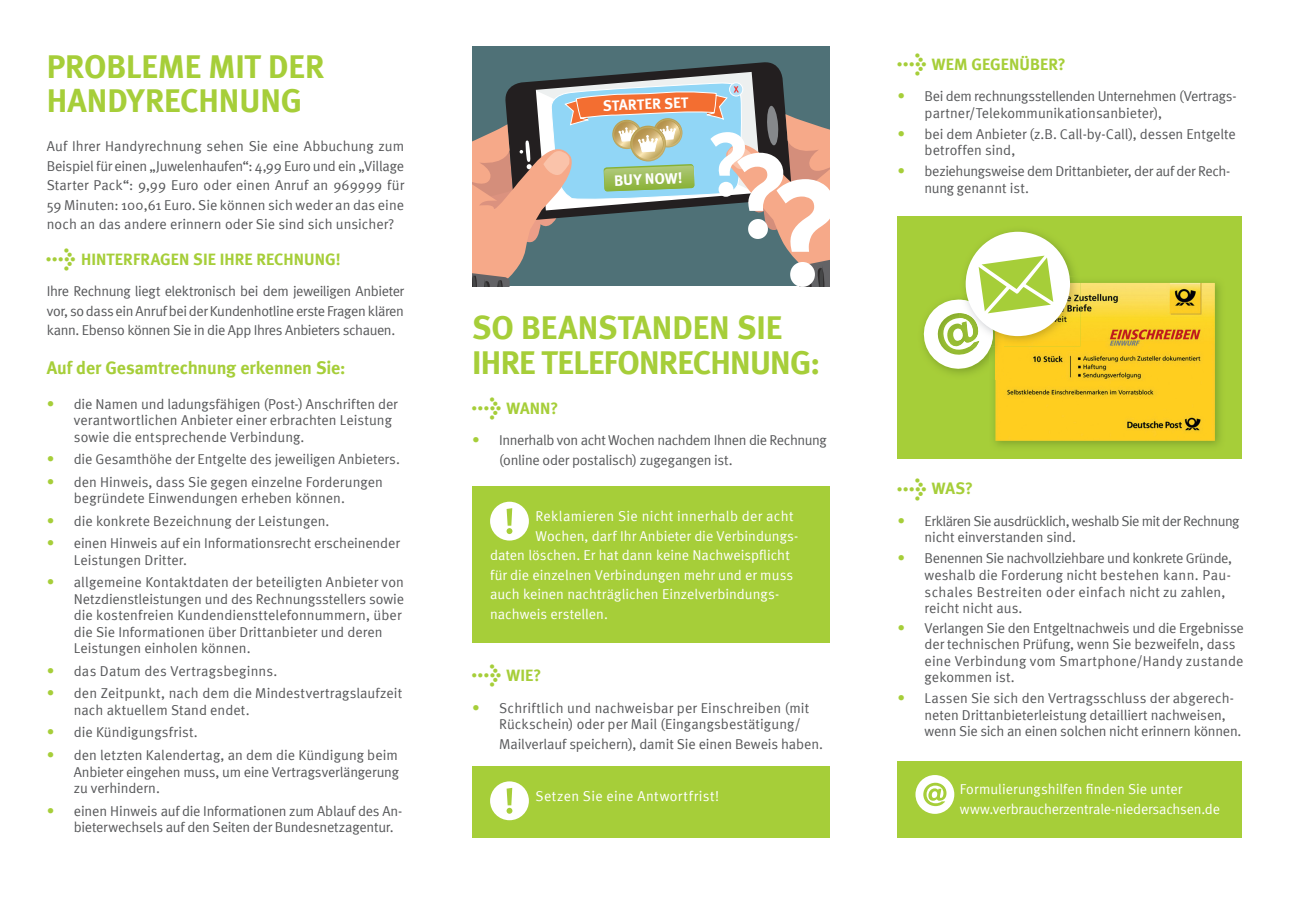
<style>
.page{position:relative;width:1289px;height:919px;background:#fff}
.page>*{position:absolute;margin:0;border:0;box-sizing:border-box;transform-origin:0 0}
.t1{font:700 150px "Meta";color:#fff}
.t2{font:700 90px "Meta";color:#fff}
.t3{font:700 33px/34.5px "Meta";letter-spacing:-.005em;color:#a6ce39}
.t4{font:700 18px "Meta";letter-spacing:-.005em;color:#a6ce39}
.t5{font:700 16.5px "Meta";letter-spacing:.005em;color:#a6ce39}
.t6{font:700 15.15px "Meta";color:#fff}
.t7{font:700 15px "Meta";color:#fff}
.t8{font:14.25px/16.5px "Meta Normal";color:#57585a}
.t9{font:14.25px/19.5px "Meta Normal";letter-spacing:.005em;color:#fff}
.t10{font:14.25px/19.5px "Meta Normal";letter-spacing:-.025em;color:#57585a}
.t11{font:14.25px/16.5px "Meta Normal";letter-spacing:-.03em;color:#57585a}
.t12{font:14.25px "Meta Normal";letter-spacing:.03em;color:#fff}
.s1{font-family:"Meta Bold Expert";font-weight:400;font-size:24.45px}
.s2{font-size:15px;color:#a6ce39}
.s3{font-size:120px}
</style>
<div class="page">
<div style="left:472px;top:47px;width:357px;height:239px;background:#4f7177"></div>
<svg style="left:472px;top:62px;width:357px;height:224px"></svg>
<div style="left:897px;top:216px;width:345px;height:243px;background:#a6ce39"></div>
<img style="left:994px;top:282px;width:226px;height:164px">
<img style="left:995px;top:283px;width:219px;height:157px">
<img style="left:952px;top:373px;width:51px;height:6px">
<img style="left:985px;top:231px;width:89px;height:45px">
<img style="left:1068px;top:276px;width:12px;height:7px">
<img style="left:1053px;top:283px;width:27px;height:63px">
<div style="left:965px;top:232px;width:104px;height:104px;background:#fff;border-radius:50%"></div>
<svg style="left:923px;top:255px;width:130px;height:118px"></svg>
<div style="left:472px;top:485px;width:357px;height:157px;background:#a6ce39"></div>
<div style="left:472px;top:766px;width:357px;height:72px;background:#a6ce39"></div>
<div style="left:897px;top:761px;width:345px;height:77px;background:#a6ce39"></div>
<h3 class="t3" style="left:47px;top:48px;width:279px">PROBLEME MIT DER<br>HANDYRECHNUNG</h3>
<p class="t8" style="left:47px;top:136px;width:359px;line-height:19.5px;text-align:justify">Auf Ihrer Handyrechnung sehen Sie eine Abbuchung zum Beispiel für einen „Juwelenhaufen“: 4,99 Euro und ein „Village Starter Pack“: 9,99 Euro oder einen Anruf an 969999 für 59 Minuten: 100,61 Euro. Sie können sich weder an das eine noch an das andere erinnern oder Sie sind sich unsicher?</p>
<p class="t5" style="left:46px;top:250px;width:296px"><span class="s1">l</span> HINTERFRAGEN SIE IHRE RECHNUNG!</p>
<p class="t8" style="left:47px;top:281px;width:359px;line-height:19.5px;text-align:justify">Ihre Rechnung liegt elektronisch bei dem jeweiligen Anbieter vor, so dass ein Anruf bei der Kundenhotline erste Fragen klären kann. Ebenso können Sie in die App Ihres Anbieters schauen.</p>
<p class="t4" style="left:47px;top:357px;width:300px">Auf der Gesamtrechnung erkennen Sie:</p>
<p class="t8" style="left:74px;top:395px;width:325px;text-indent:-27px"><span class="s2">•</span> die Namen und ladungsfähigen (Post-) Anschriften der verantwortlichen Anbieter einer erbrachten Leistung sowie die entsprechende Verbindung.</p>
<p class="t8" style="left:47px;top:451px;width:354px"><span class="s2">•</span> die Gesamthöhe der Entgelte des jeweiligen Anbieters.</p>
<p class="t8" style="left:74px;top:473px;width:311px;text-indent:-27px"><span class="s2">•</span> den Hinweis, dass Sie gegen einzelne Forderungen begründete Einwendungen erheben können.</p>
<p class="t8" style="left:47px;top:512px;width:284px"><span class="s2">•</span> die konkrete Bezeichnung der Leistungen.</p>
<p class="t8" style="left:74px;top:535px;width:327px;text-indent:-27px"><span class="s2">•</span> einen Hinweis auf ein Informationsrecht erscheinender<br>Leistungen Dritter.</p>
<p class="t8" style="left:74px;top:574px;width:332px;text-indent:-27px"><span class="s2">•</span> allgemeine Kontaktdaten der beteiligten Anbieter von Netzdienstleistungen und des Rechnungsstellers sowie die kostenfreien Kundendiensttelefonnummern, über die Sie Informationen über Drittanbieter und deren Leistungen einholen können.</p>
<p class="t8" style="left:47px;top:662px;width:232px"><span class="s2">•</span> das Datum des Vertragsbeginns.</p>
<p class="t8" style="left:74px;top:685px;width:330px;text-indent:-27px"><span class="s2">•</span> den Zeitpunkt, nach dem die Mindestvertragslaufzeit nach aktuellem Stand endet.</p>
<p class="t8" style="left:47px;top:724px;width:152px"><span class="s2">•</span> die Kündigungsfrist.</p>
<p class="t8" style="left:74px;top:746px;width:326px;text-align:justify;text-indent:-27px"><span class="s2">•</span> den letzten Kalendertag, an dem die Kündigung beim Anbieter eingehen muss, um eine Vertragsverlängerung zu verhindern.</p>
<p class="t8" style="left:74px;top:802px;width:330px;text-indent:-27px"><span class="s2">•</span> einen Hinweis auf die Informationen zum Ablauf des An&shy;bieterwechsels auf den Seiten der Bundesnetzagentur.</p>
<p class="t7" style="left:602px;top:97px;width:87px;rotate:-2deg">STARTER SET</p>
<p class="t6" style="left:614px;top:171px;width:70px;rotate:-2deg">BUY NOW!</p>
<h2 class="t2" style="left:707px;top:111px;width:84px">?<span class="s3">?</span></h2>
<h1 class="t1" style="left:771px;top:143px;width:73px">?</h1>
<h3 class="t3" style="left:472px;top:310px;width:349px">SO BEANSTANDEN SIE<br>IHRE TELEFONRECHNUNG:</h3>
<p class="t5" style="left:471px;top:398px;width:88px"><span class="s1">l</span> WANN?</p>
<p class="t10" style="left:499px;top:430px;width:329px;text-indent:-27px"><span class="s2">•</span> Innerhalb von acht Wochen nachdem Ihnen die Rechnung (online oder postalisch) zugegangen ist.</p>
<p class="t9" style="left:535px;top:506px;width:259px">Reklamieren Sie nicht innerhalb der acht</p>
<p class="t9" style="left:535px;top:525px;width:264px">Wochen, darf Ihr Anbieter die Verbindungs-</p>
<p class="t9" style="left:490px;top:545px;width:301px">daten löschen. Er hat dann keine Nachweispflicht</p>
<p class="t9" style="left:490px;top:564px;width:304px">für die einzelnen Verbindungen mehr und er muss</p>
<p class="t9" style="left:490px;top:584px;width:290px">auch keinen nachträglichen Einzelverbindungs-</p>
<p class="t9" style="left:490px;top:603px;width:119px">nachweis erstellen.</p>
<p class="t5" style="left:471px;top:665px;width:71px"><span class="s1">l</span> WIE?</p>
<p class="t8" style="left:499px;top:699px;width:311px;text-indent:-27px"><span class="s2">•</span> Schriftlich und nachweisbar per Einschreiben (mit<br>Rückschein) oder per Mail (Eingangsbestätigung/</p>
<p class="t8" style="left:499px;top:735px;width:325px">Mailverlauf speichern), damit Sie einen Beweis haben.</p>
<p class="t5" style="left:897px;top:54px;width:170px"><span class="s1">l</span> WEM GEGENÜBER?</p>
<p class="t8" style="left:924px;top:88px;width:313px;text-indent:-27px"><span class="s2">•</span> Bei dem rechnungsstellenden Unternehmen (Vertrags&shy;partner/Telekommunikationsanbieter),</p>
<p class="t8" style="left:924px;top:125px;width:313px;text-indent:-27px"><span class="s2">•</span> bei dem Anbieter (z.B. Call-by-Call), dessen Entgelte betroffen sind,</p>
<p class="t10" style="left:924px;top:163px;width:307px;line-height:16.5px;text-indent:-27px"><span class="s2">•</span> beziehungsweise dem Drittanbieter, der auf der Rech&shy;nung genannt ist.</p>
<p class="t5" style="left:897px;top:479px;width:77px"><span class="s1">l</span> WAS?</p>
<p class="t11" style="left:924px;top:512px;width:316px;text-indent:-27px"><span class="s2">•</span> Erklären Sie ausdrücklich, weshalb Sie mit der Rechnung nicht einverstanden sind.</p>
<p class="t8" style="left:924px;top:550px;width:309px;text-indent:-27px"><span class="s2">•</span> Benennen Sie nachvollziehbare und konkrete Gründe, weshalb die Forderung nicht bestehen kann. Pau&shy;schales Bestreiten oder einfach nicht zu zahlen, reicht nicht aus.</p>
<p class="t8" style="left:924px;top:619px;width:321px;text-indent:-27px"><span class="s2">•</span> Verlangen Sie den Entgeltnachweis und die Ergebnisse der technischen Prüfung, wenn Sie bezweifeln, dass eine Verbindung vom Smartphone/Handy zustande gekommen ist.</p>
<p class="t8" style="left:924px;top:689px;width:318px;text-indent:-27px"><span class="s2">•</span> Lassen Sie sich den Vertragsschluss der abgerech&shy;neten Drittanbieterleistung detailliert nachweisen, wenn Sie sich an einen solchen nicht erinnern können.</p>
<p class="t12" style="left:535px;top:787px;width:185px">Setzen Sie eine Antwortfrist!</p>
<p class="t9" style="left:959px;top:779px;width:262px">Formulierungshilfen finden Sie unter www.verbraucherzentrale-niedersachsen.de</p>
</div>
